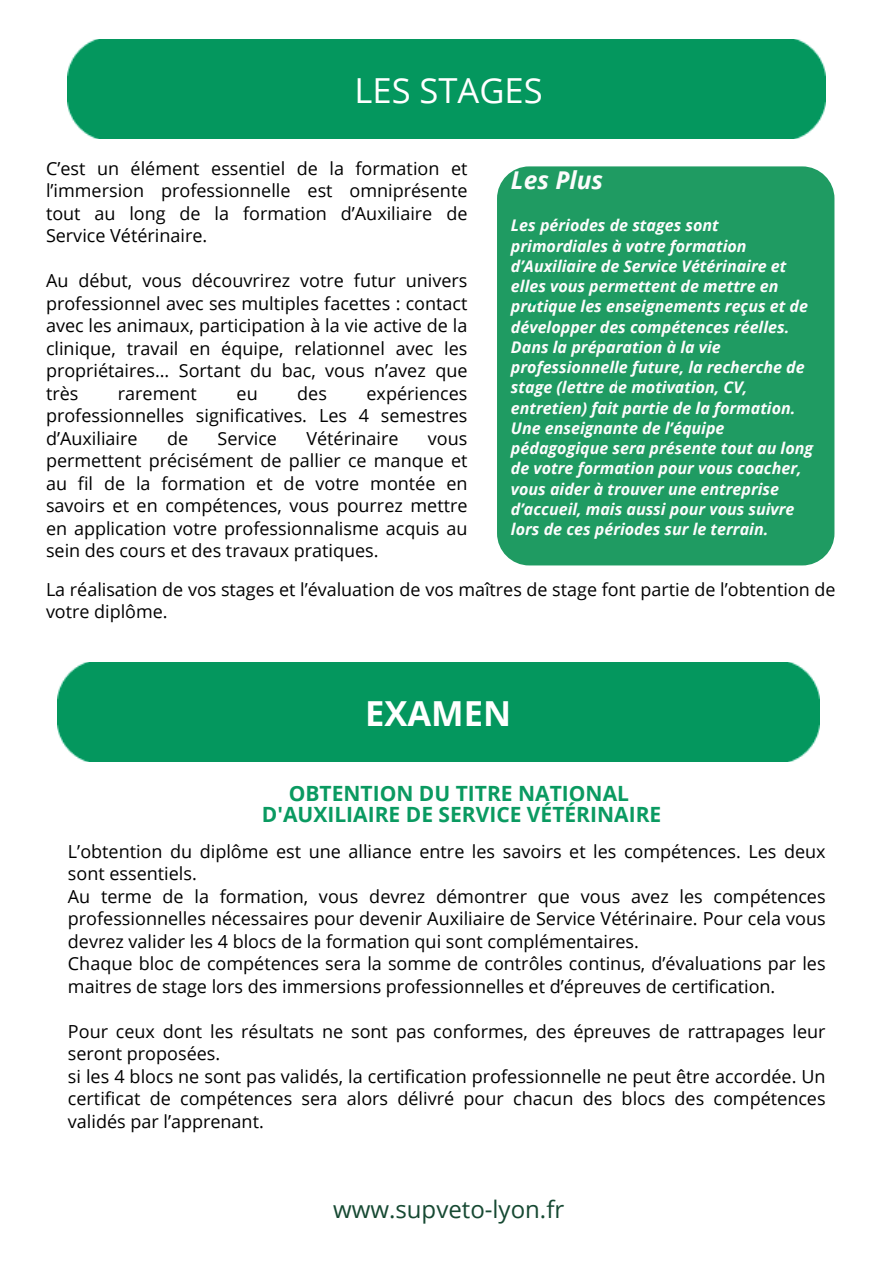
<style>
.page{position:relative;width:894px;height:1264px;background:#fff}
.page>*{position:absolute;margin:0;border:0;box-sizing:border-box;transform-origin:0 0}
.t1{font:34.5px "Open Sans";color:#fff}
.t2{font:700 34.5px "Open Sans";color:#fff}
.t3{font:italic 700 24.45px "Open Sans";color:#fcfcfc}
.t4{font:24px "Open Sans";color:#164932}
.t5{font:700 21px/20.2px "Open Sans";color:#0a9a61;text-align:center}
.t6{font:18px/22.5px "Open Sans";color:#000;text-align:justify}
.t7{font:italic 700 16.05px/20.2px "Open Sans";color:#fcfcfc}
</style>
<div class="page">
<div style="left:68px;top:40px;width:757px;height:99px;background:#04975e"></div>
<div style="left:497px;top:166px;width:337px;height:399px;background:#1f9b62;border-radius:32px"></div>
<svg style="left:531px;top:300px;width:6px;height:6px"></svg>
<div style="left:57px;top:662px;width:762px;height:99px;background:#04975e"></div>
<h2 class="t1" style="left:354px;top:66px;width:189px">LES STAGES</h2>
<h6 class="t6" style="left:46px;top:156px;width:423px">C’est un élément essentiel de la formation et l’immersion professionnelle est omniprésente tout au long de la formation d’Auxiliaire de Service Vétérinaire.</h6>
<h6 class="t6" style="left:46px;top:269px;width:423px">Au début, vous découvrirez votre futur univers professionnel avec ses multiples facettes : contact avec les animaux, participation à la vie active de la clinique, travail en équipe, relationnel avec les propriétaires… Sortant du bac, vous n’avez que très</h6>
<h6 class="t6" style="left:46px;top:381px;width:423px;text-indent:320px">expériences professionnelles significatives. Les 4 semestres d’Auxiliaire</h6>
<h6 class="t6" style="left:118px;top:381px;width:81px">rarement</h6>
<h6 class="t6" style="left:236px;top:381px;width:23px">eu</h6>
<h6 class="t6" style="left:297px;top:381px;width:31px">des</h6>
<h6 class="t6" style="left:167px;top:426px;width:23px">de</h6>
<h6 class="t6" style="left:217px;top:426px;width:61px">Service</h6>
<h6 class="t6" style="left:306px;top:426px;width:94px">Vétérinaire</h6>
<h6 class="t6" style="left:46px;top:426px;width:423px;text-indent:382px">vous permettent précisément de pallier ce manque et au fil de la formation et de votre montée en savoirs et en compétences, vous pourrez mettre en application votre professionnalisme acquis au sein des cours et des travaux pratiques.</h6>
<p class="t3" style="left:511px;top:162px;width:94px">Les Plus</p>
<p class="t7" style="left:511px;top:215px;width:298px">Les périodes de stages sont primordiales à votre formation d’Auxiliaire de Service Vétérinaire et elles vous permettent de mettre en pratique les enseignements reçus et de développer des compétences réelles.</p>
<p class="t7" style="left:511px;top:336px;width:303px">Dans la préparation à la vie professionnelle future, la recherche de stage (lettre de motivation, CV, entretien) fait partie de la formation.<br>Une enseignante de l’équipe pédagogique sera présente tout au long de votre formation pour vous coacher, vous aider à trouver une entreprise d’accueil, mais aussi pour vous suivre lors de ces périodes sur le terrain.</p>
<p class="t6" style="left:46px;top:577px;width:790px">La réalisation de vos stages et l’évaluation de vos maîtres de stage font partie de l’obtention de votre diplôme.</p>
<h6 class="t2" style="left:365px;top:688px;width:147px">EXAMEN</h6>
<h5 class="t5" style="left:262px;top:783px;width:401px">OBTENTION DU TITRE NATIONAL<br>D'AUXILIAIRE DE SERVICE VÉTÉRINAIRE</h5>
<h6 class="t6" style="left:68px;top:839px;width:759px;text-align:left">L’obtention du diplôme est une alliance entre les savoirs et les compétences. Les deux sont essentiels.<br>Au terme de la formation, vous devrez démontrer que vous avez les compétences professionnelles nécessaires pour devenir Auxiliaire de Service Vétérinaire. Pour cela vous devrez valider les 4 blocs de la formation qui sont complémentaires.<br>Chaque bloc de compétences sera la somme de contrôles continus, d’évaluations par les maitres de stage lors des immersions professionnelles et d’épreuves de certification.</h6>
<h4 class="t6" style="left:68px;top:1019px;width:759px;text-align:left">Pour ceux dont les résultats ne sont pas conformes, des épreuves de rattrapages leur seront proposées.<br>si les 4 blocs ne sont pas validés, la certification professionnelle ne peut être accordée. Un certificat de compétences sera alors délivré pour chacun des blocs des compétences validés par l’apprenant.</h4>
<h3 class="t4" style="left:333px;top:1192px;width:233px">www.supveto-lyon.fr</h3>
</div>
